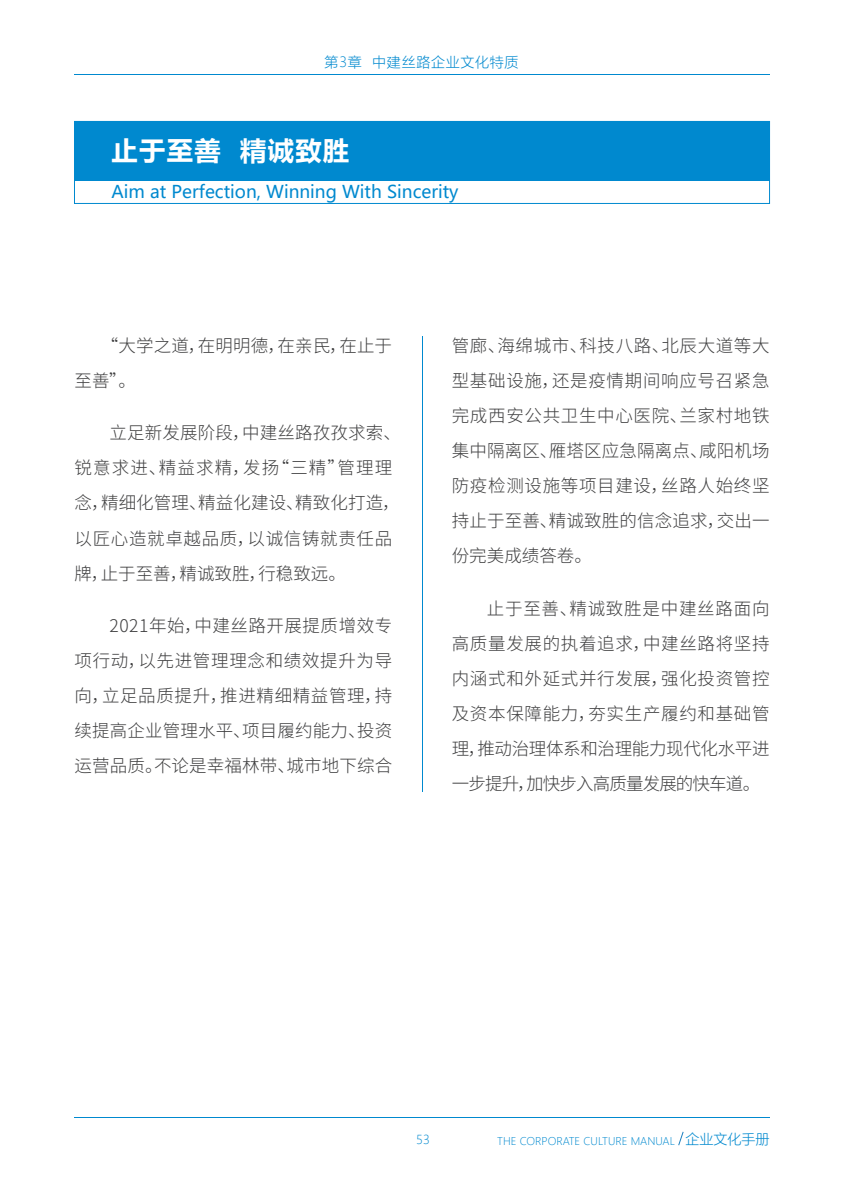
<style>
.page{position:relative;width:844px;height:1191px;background:#fff}
.page>*{position:absolute;margin:0;border:0;box-sizing:border-box;transform-origin:0 0}
.t1{font:700 26.25px "Microsoft Ya Hei UI";letter-spacing:.05em;color:#fff}
.t2{font:300 17.5px/35px "Source Han Sans CN";letter-spacing:.01em;color:#3e3e3f;text-align:justify}
.t3{font:17.5px "Microsoft Ya Hei UI";color:#0089cf}
.t4{font:14px "Microsoft Ya Hei UI Light";letter-spacing:.05em;color:#0089cf}
.t5{font:12.25px "Microsoft Ya Hei UI Light";color:#0089cf}
.t6{font:10.5px "Microsoft Ya Hei UI Light";color:#0089cf}
.s1{font-size:14px}
</style>
<div class="page">
<svg style="left:678px;top:1131px;width:5px;height:14px"></svg>
<hr style="left:421px;top:336px;width:1px;height:456px;background:#0089cf">
<div style="left:74px;top:121px;width:695px;height:60px;background:#0089cf"></div>
<div style="left:74px;top:121px;width:695px;height:83px;border:1px solid #0089cf"></div>
<hr style="left:74px;top:1116px;width:695px;height:1px;background:#0089cf">
<hr style="left:74px;top:74px;width:695px;height:1px;background:#0089cf">
<p class="t4" style="left:324px;top:53px;width:195px">第3章 中建丝路企业文化特质</p>
<h1 class="t1" style="left:112px;top:132px;width:239px">止于至善 精诚致胜</h1>
<p class="t3" style="left:112px;top:179px;width:348px">Aim at Perfection, Winning With Sincerity</p>
<p class="t2" style="left:74px;top:328px;width:319px;text-indent:26px">“大学之道，在明明德，在亲民，在止于至善”。</p>
<p class="t2" style="left:74px;top:416px;width:328px;text-align:left;text-indent:35px">立足新发展阶段，中建丝路孜孜求索、锐意求进、精益求精，发扬“三精”管理理念，精细化管理、精益化建设、精致化打造，以匠心造就卓越品质，以诚信铸就责任品牌，止于至善，精诚致胜，行稳致远。</p>
<p class="t2" style="left:74px;top:608px;width:319px;text-indent:35px">2021年始，中建丝路开展提质增效专项行动，以先进管理理念和绩效提升为导向，立足品质提升，推进精细精益管理，持续提高企业管理水平、项目履约能力、投资运营品质。不论是幸福林带、城市地下综合</p>
<p class="t2" style="left:451px;top:328px;width:319px">管廊、海绵城市、科技八路、北辰大道等大型基础设施，还是疫情期间响应号召紧急完成西安公共卫生中心医院、兰家村地铁集中隔离区、雁塔区应急隔离点、咸阳机场防疫检测设施等项目建设，丝路人始终坚持止于至善、精诚致胜的信念追求，交出一份完美成绩答卷。</p>
<p class="t2" style="left:451px;top:591px;width:319px;text-indent:35px">止于至善、精诚致胜是中建丝路面向高质量发展的执着追求，中建丝路将坚持内涵式和外延式并行发展，强化投资管控及资本保障能力，夯实生产履约和基础管理，推动治理体系和治理能力现代化水平进一步提升，加快步入高质量发展的快车道。</p>
<p class="t5" style="left:416px;top:1131px;width:15px">53</p>
<p class="t6" style="left:497px;top:1133px;width:273px">THE CORPORATE CULTURE MANUAL <span class="s1">企业文化手册</span></p>
</div>
